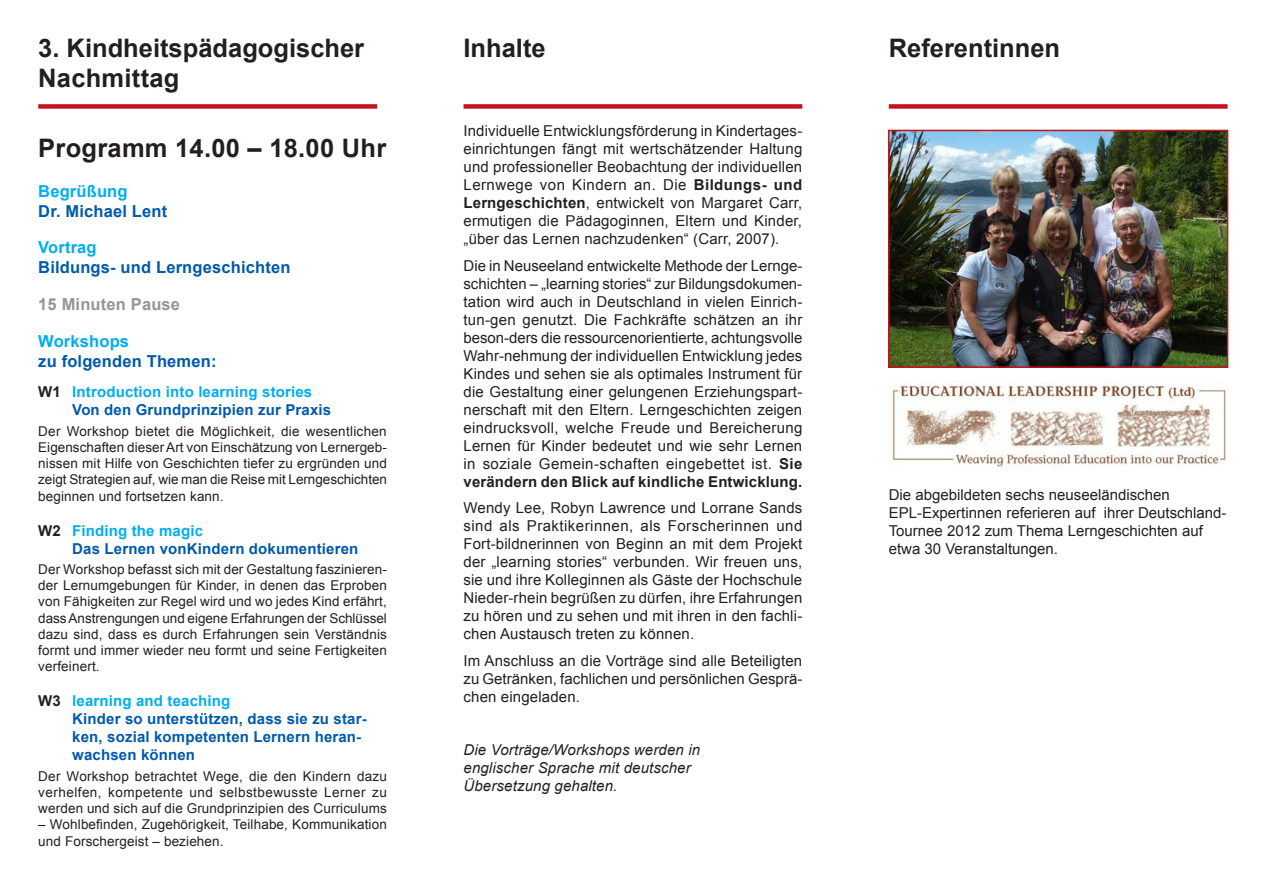
<style>
.page{position:relative;width:1263px;height:893px;background:#fff}
.page>*{position:absolute;margin:0;border:0;box-sizing:border-box;transform-origin:0 0}
.t1{font:700 25.5px/30.6px "Arial";color:#231f20}
.t2{font:700 16.5px "Arial";letter-spacing:.01em;color:#015aaa}
.t3{font:700 16.5px "Arial";letter-spacing:.01em;color:#00aeef}
.t4{font:700 16.5px "Arial";letter-spacing:.01em;color:#939598}
.t5{font:15px/18px "Arial";color:#231f20;text-align:justify}
.t6{font:700 15px/18px "Arial";letter-spacing:.01em;color:#015aaa}
.t7{font:italic 15px/18px "Arial";letter-spacing:.01em;color:#231f20}
.t8{font:700 15px/18px "Arial";letter-spacing:.01em;color:#00aeef}
.t9{font:13.5px/16.2px "Arial";letter-spacing:.01em;color:#231f20;text-align:justify}
.s1{color:#231f20}
.s2{color:#015aaa}
.s3{color:#00aeef}
.s4{font-weight:700}
</style>
<div class="page">
<div style="left:463px;top:104px;width:339px;height:5px;background:#c4121a"></div>
<div style="left:38px;top:104px;width:339px;height:5px;background:#c4121a"></div>
<div style="left:889px;top:104px;width:338px;height:5px;background:#c4121a"></div>
<img style="left:891px;top:133px;width:334px;height:232px">
<div style="left:888px;top:130px;width:340px;height:238px;border:2px solid #c4121a"></div>
<img style="left:889px;top:382px;width:337px;height:87px">
<h1 class="t1" style="left:38px;top:33px;width:327px">3. Kindheitspädagogischer<br>Nachmittag</h1>
<h1 class="t1" style="left:38px;top:134px;width:349px">Programm 14.00 – 18.00 Uhr</h1>
<p class="t3" style="left:38px;top:180px;width:91px">Begrüßung</p>
<p class="t2" style="left:38px;top:200px;width:131px">Dr. Michael Lent</p>
<p class="t3" style="left:38px;top:237px;width:60px">Vortrag</p>
<p class="t2" style="left:38px;top:256px;width:254px">Bildungs- und Lerngeschichten</p>
<p class="t4" style="left:38px;top:293px;width:143px">15 Minuten Pause</p>
<p class="t3" style="left:38px;top:330px;width:92px">Workshops</p>
<p class="t2" style="left:38px;top:350px;width:180px">zu folgenden Themen:</p>
<p class="t8" style="left:72px;top:384px;width:260px;text-indent:-34px"><span class="s1">W1</span> Introduction into learning stories<br><span class="s2">Von den Grundprinzipien zur Praxis</span></p>
<p class="t9" style="left:38px;top:423px;width:350px">Der Workshop bietet die Möglichkeit, die wesentlichen Eigenschaften dieser Art von Einschätzung von Lernergeb&shy;nissen mit Hilfe von Geschichten tiefer zu ergründen und zeigt Strategien auf, wie man die Reise mit Lerngeschichten beginnen und fortsetzen kann.</p>
<p class="t6" style="left:72px;top:522px;width:287px;text-indent:-34px"><span class="s1">W2</span> <span class="s3">Finding the magic<br></span>Das Lernen vonKindern dokumentieren</p>
<p class="t9" style="left:38px;top:561px;width:350px">Der Workshop befasst sich mit der Gestaltung faszinieren&shy;der Lernumgebungen für Kinder, in denen das Erproben von Fähigkeiten zur Regel wird und wo jedes Kind erfährt, dass Anstrengungen und eigene Erfahrungen der Schlüssel dazu sind, dass es durch Erfahrungen sein Verständnis formt und immer wieder neu formt und seine Fertigkeiten verfeinert.</p>
<p class="t6" style="left:72px;top:692px;width:296px;text-indent:-34px"><span class="s1">W3</span> <span class="s3">learning and teaching<br></span>Kinder so unterstützen, dass sie zu star&shy;ken, sozial kompetenten Lernern heran&shy;wachsen können</p>
<p class="t9" style="left:38px;top:768px;width:350px">Der Workshop betrachtet Wege, die den Kindern dazu verhelfen, kompetente und selbstbewusste Lerner zu werden und sich auf die Grundprinzipien des Curriculums</p>
<p class="t9" style="left:38px;top:817px;width:350px">– Wohlbefinden, Zugehörigkeit, Teilhabe, Kommunikation und Forschergeist – beziehen.</p>
<h1 class="t1" style="left:463px;top:33px;width:84px">Inhalte</h1>
<p class="t5" style="left:463px;top:122px;width:340px">Individuelle Entwicklungsförderung in Kindertages&shy;einrichtungen fängt mit wertschätzender Haltung und professioneller Beobachtung der individuellen Lernwege von Kindern an. Die <span class="s4">Bildungs- und Lerngeschichten</span>, entwickelt von Margaret Carr, ermutigen die Pädagoginnen, Eltern und Kinder, „über das Lernen nachzudenken“ (Carr, 2007).</p>
<p class="t5" style="left:463px;top:256px;width:340px">Die in Neuseeland entwickelte Methode der Lernge&shy;schichten – „learning stories“ zur Bildungsdokumen&shy;tation wird auch in Deutschland in vielen Einrich&shy;tun-gen genutzt. Die Fachkräfte schätzen an ihr beson-ders die ressourcenorientierte, achtungsvolle Wahr-nehmung der individuellen Entwicklung jedes Kindes und sehen sie als optimales Instrument für die Gestaltung einer gelungenen Erziehungspart&shy;nerschaft mit den Eltern. Lerngeschichten zeigen eindrucksvoll, welche Freude und Bereicherung Lernen für Kinder bedeutet und wie sehr Lernen in soziale Gemein-schaften eingebettet ist. <span class="s4">Sie verändern den Blick auf kindliche Entwicklung.</span></p>
<p class="t5" style="left:463px;top:499px;width:340px">Wendy Lee, Robyn Lawrence und Lorrane Sands sind als Praktikerinnen, als Forscherinnen und Fort-bildnerinnen von Beginn an mit dem Projekt der „learning stories“ verbunden. Wir freuen uns, sie und ihre Kolleginnen als Gäste der Hochschule Nieder-rhein begrüßen zu dürfen, ihre Erfahrungen zu hören und zu sehen und mit ihren in den fachli&shy;chen Austausch treten zu können.</p>
<p class="t5" style="left:463px;top:651px;width:340px">Im Anschluss an die Vorträge sind alle Beteiligten zu Getränken, fachlichen und persönlichen Gesprä&shy;chen eingeladen.</p>
<p class="t7" style="left:463px;top:741px;width:238px">Die Vorträge/Workshops werden in englischer Sprache mit deutscher<br>Übersetzung gehalten.</p>
<h1 class="t1" style="left:889px;top:33px;width:173px">Referentinnen</h1>
<p class="t5" style="left:889px;top:486px;width:339px;text-align:left">Die abgebildeten sechs neuseeländischen EPL-Expertinnen referieren auf ihrer Deutschland-Tournee 2012 zum Thema Lerngeschichten auf etwa 30 Veranstaltungen.</p>
</div>
